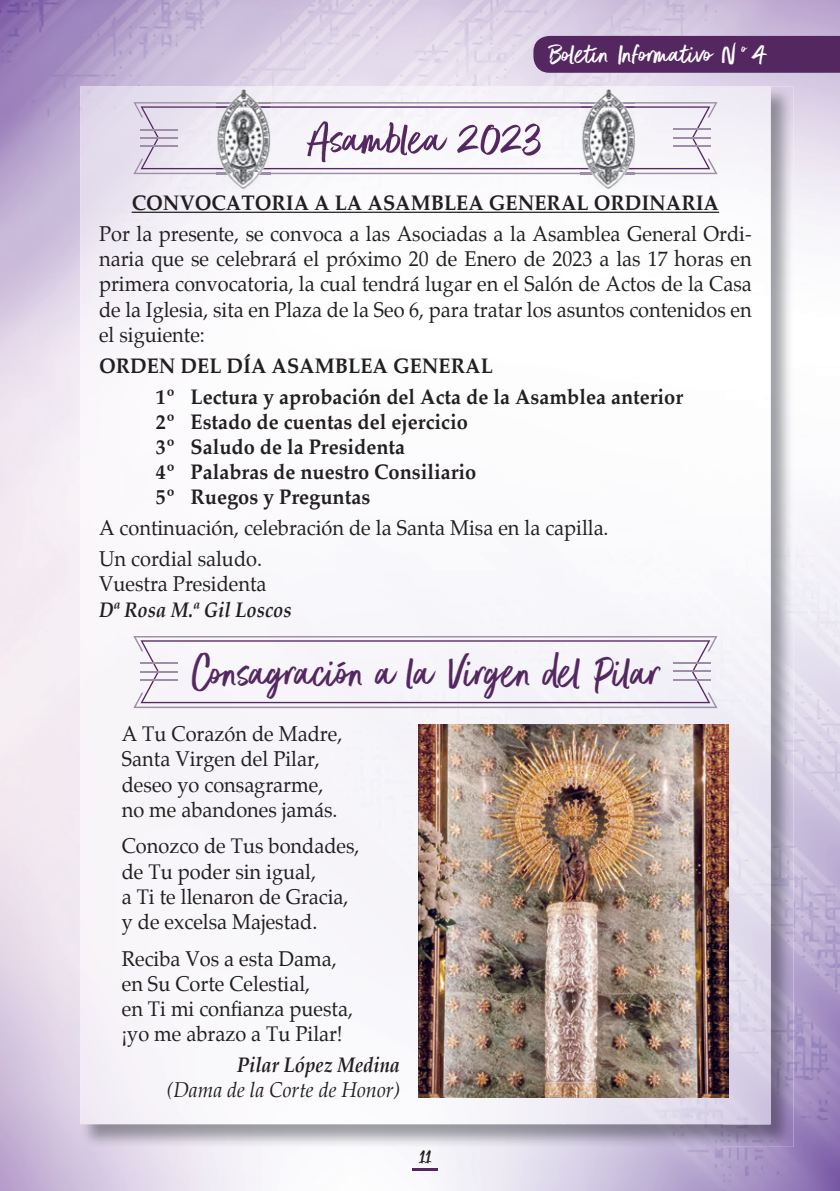
<style>
.page{position:relative;width:840px;height:1191px;background:#fff}
.page>*{position:absolute;margin:0;border:0;box-sizing:border-box;transform-origin:0 0}
.t1{font:52px "Better Times";color:#552761;scale:.95 1}
.t2{font:52px "Better Times";color:#552761}
.t3{font:32px "Better Times";color:#fff}
.t4{font:23px "Better Times";color:#231f20}
.t5{font:21px/25.2px "Palatino";color:#231f20;scale:.95 1}
.t6{font:700 21px/25.2px "Palatino";color:#231f20;scale:.95 1}
.t7{font:italic 700 21px "Palatino";color:#231f20;scale:.88 1}
.t8{font:italic 21px "Palatino";color:#231f20;scale:.95 1}
</style>
<div class="page">
<img style="left:0;top:0;width:839px;height:1191px">
<img style="left:722px;top:87px;width:71px;height:1059px">
<img style="left:80px;top:1124px;width:642px;height:22px">
<img style="left:80px;top:86px;width:690px;height:1038px">
<hr style="left:412px;top:1167px;width:26px;height:3px;background:#552761">
<div style="left:533px;top:36px;width:306px;height:37px;background:#552761"></div>
<svg style="left:133px;top:102px;width:584px;height:72px"></svg>
<hr style="left:140px;top:129px;width:38px;height:1px;background:#9f8ea7">
<hr style="left:140px;top:137px;width:38px;height:2px;background:#9f8ea7">
<hr style="left:140px;top:145px;width:38px;height:2px;background:#9f8ea7">
<hr style="left:672px;top:128px;width:38px;height:2px;background:#9f8ea7">
<hr style="left:672px;top:137px;width:38px;height:1px;background:#9f8ea7">
<hr style="left:672px;top:145px;width:38px;height:2px;background:#9f8ea7">
<svg style="left:133px;top:636px;width:584px;height:72px"></svg>
<hr style="left:140px;top:662px;width:38px;height:2px;background:#9f8ea7">
<hr style="left:140px;top:671px;width:38px;height:1px;background:#9f8ea7">
<hr style="left:140px;top:679px;width:38px;height:2px;background:#9f8ea7">
<hr style="left:672px;top:662px;width:38px;height:2px;background:#9f8ea7">
<hr style="left:672px;top:670px;width:38px;height:2px;background:#9f8ea7">
<hr style="left:672px;top:679px;width:38px;height:1px;background:#9f8ea7">
<hr style="left:132px;top:212px;width:586px;height:1px;background:#231f20">
<img style="left:216px;top:89px;width:54px;height:19px">
<img style="left:216px;top:102px;width:54px;height:2px">
<img style="left:216px;top:108px;width:54px;height:81px">
<img style="left:216px;top:173px;width:54px;height:1px">
<img style="left:580px;top:89px;width:54px;height:19px">
<img style="left:580px;top:102px;width:54px;height:2px">
<img style="left:580px;top:108px;width:54px;height:81px">
<img style="left:580px;top:173px;width:54px;height:1px">
<img style="left:418px;top:724px;width:310px;height:373px">
<h2 class="t3" style="left:547px;top:36px;width:219px">Boletín Informativo N <sup>o</sup> 4</h2>
<h1 class="t2" style="left:308px;top:111px;width:235px">Asamblea 2023</h1>
<p class="t6" style="left:132px;top:191px;width:619px">CONVOCATORIA A LA ASAMBLEA GENERAL ORDINARIA</p>
<p class="t5" style="left:99px;top:222px;width:688px;text-align:justify">Por la presente, se convoca a las Asociadas a la Asamblea General Ordi&shy;naria que se celebrará el próximo 20 de Enero de 2023 a las 17 horas en primera convocatoria, la cual tendrá lugar en el Salón de Actos de la Casa de la Iglesia, sita en Plaza de la Seo 6, para tratar los asuntos contenidos en el siguiente:</p>
<p class="t6" style="left:156px;top:350px;width:556px;line-height:30.8px;text-indent:-57px">ORDEN DEL DÍA ASAMBLEA GENERAL<br>1º Lectura y aprobación del Acta de la Asamblea anterior</p>
<p class="t6" style="left:156px;top:409px;width:338px">2º Estado de cuentas del ejercicio<br>3º Saludo de la Presidenta<br>4º Palabras de nuestro Consiliario<br>5º Ruegos y Preguntas</p>
<p class="t5" style="left:99px;top:513px;width:537px;line-height:30.8px">A continuación, celebración de la Santa Misa en la capilla.<br>Un cordial saludo.</p>
<p class="t5" style="left:99px;top:572px;width:178px">Vuestra Presidenta</p>
<p class="t7" style="left:99px;top:597px;width:220px">Dª Rosa M.ª Gil Loscos</p>
<h1 class="t1" style="left:190px;top:644px;width:496px">Consagración a la Virgen del Pilar</h1>
<p class="t5" style="left:122px;top:722px;width:233px">A Tu Corazón de Madre,<br>Santa Virgen del Pilar, deseo yo consagrarme, no me abandones jamás.</p>
<p class="t5" style="left:122px;top:834px;width:252px">Conozco de Tus bondades, de Tu poder sin igual,<br>a Ti te llenaron de Gracia, y de excelsa Majestad.</p>
<p class="t5" style="left:122px;top:946px;width:245px">Reciba Vos a esta Dama, en Su Corte Celestial,<br>en Ti mi confianza puesta, ¡yo me abrazo a Tu Pilar!</p>
<p class="t7" style="left:237px;top:1052px;width:187px">Pilar López Medina</p>
<p class="t8" style="left:167px;top:1078px;width:247px">(Dama de la Corte de Honor)</p>
<p class="t4" style="left:419px;top:1143px;width:13px">11</p>
</div>
